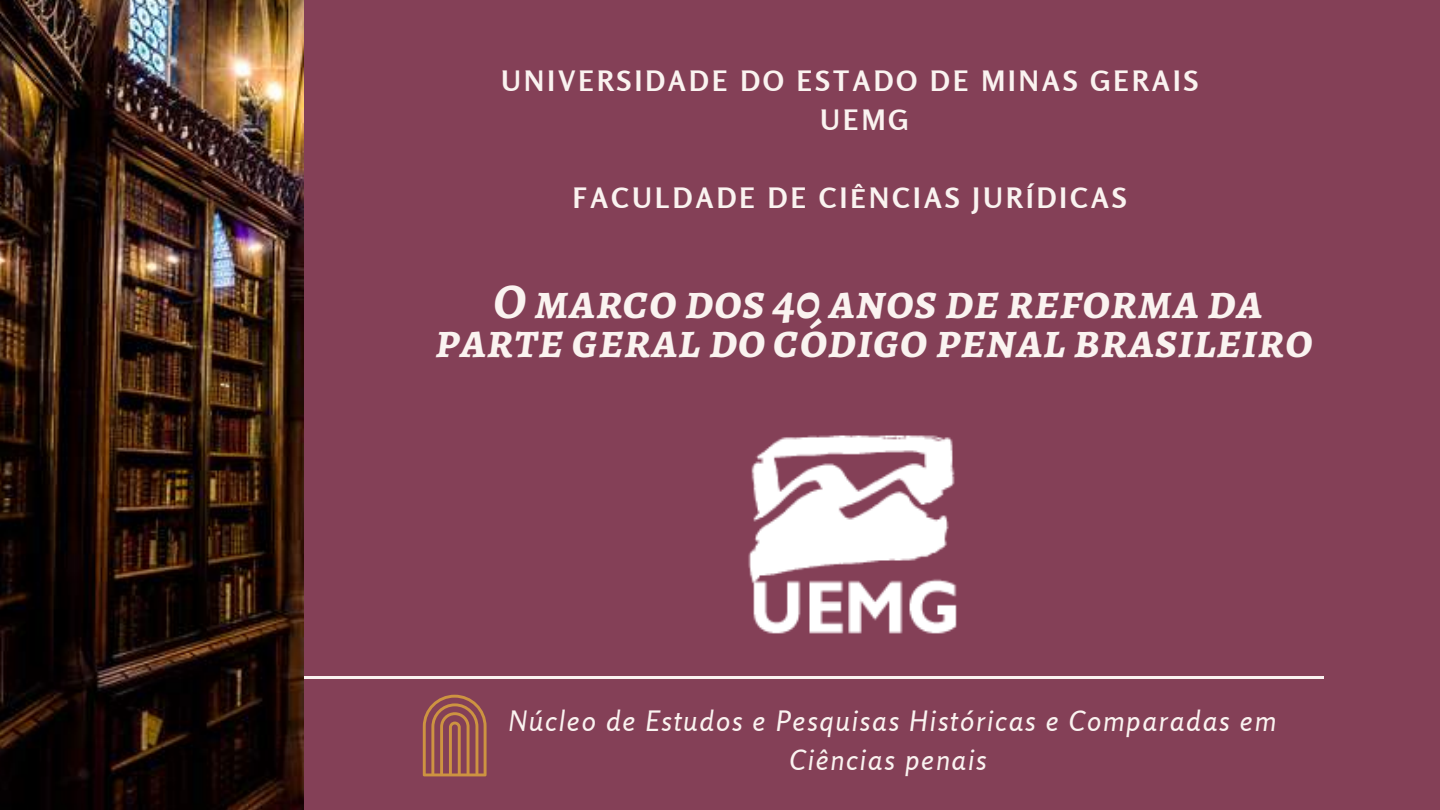
<style>
.page{position:relative;width:1440px;height:810px;background:#844057}
.page>*{position:absolute;margin:0;border:0;box-sizing:border-box;transform-origin:0 0}
.t1{font:italic 700 50px/39px "Alegreya SC";letter-spacing:.01em;color:#faf3f0;text-align:center}
.t2{font:700 28px/39px "Rosario";letter-spacing:.115em;color:#faf3f0}
.t3{font:italic 28px/39px "Rosario";letter-spacing:.065em;color:#faf3f0;text-align:center}
</style>
<div class="page">
<hr style="left:46px;top:676px;width:1278px;height:3px;background:#faf3f0">
<img style="left:748px;top:435px;width:209px;height:199px">
<img style="left:0;top:0;width:303px;height:810px">
<svg style="left:423px;top:695px;width:64px;height:81px"></svg>
<p class="t2" style="left:820px;top:61px;width:380px;text-indent:-319px">UNIVERSIDADE DO ESTADO DE MINAS GERAIS<br>UEMG</p>
<p class="t2" style="left:573px;top:178px;width:555px">FACULDADE DE CIÊNCIAS JURÍDICAS</p>
<h1 class="t1" style="left:435px;top:282px;width:879px">O marco dos 40 anos de reforma da parte geral do código penal brasileiro</h1>
<p class="t3" style="left:509px;top:701px;width:769px">Núcleo de Estudos e Pesquisas Históricas e Comparadas em<br>Ciências penais</p>
</div>
